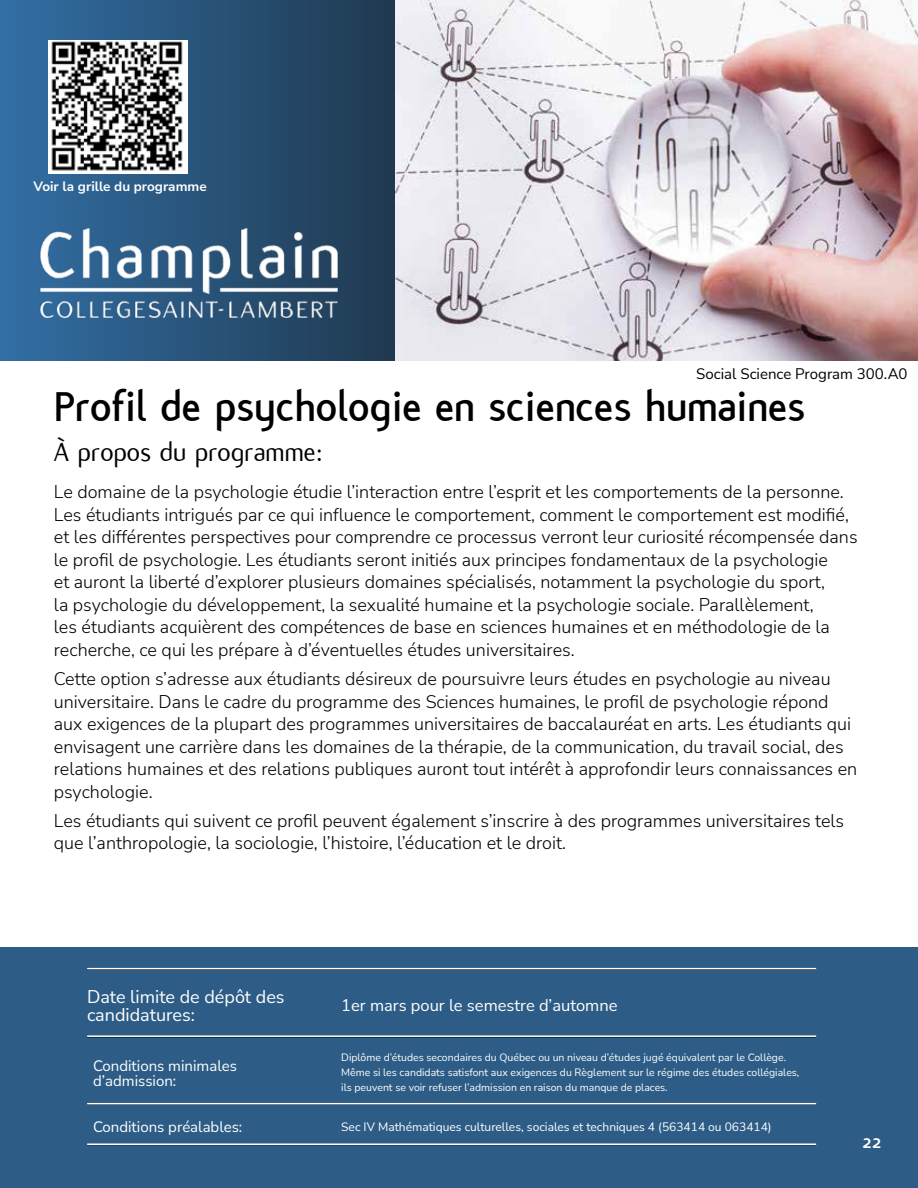
<style>
.page{position:relative;width:918px;height:1188px;background:#fff}
.page>*{position:absolute;margin:0;border:0;box-sizing:border-box;transform-origin:0 0}
.t1{font:700 45px "Flux";color:#000}
.t2{font:28.5px "Flux";color:#000}
.t3{font:700 21px "Flux";color:#fff}
.t4{font:300 18px/22.5px "Nunito Sans";color:#000}
.t5{font:18px/18px "Nunito Sans";color:#fff}
.t6{font:16.5px "Nunito Sans";color:#fff}
.t7{font:15px/15px "Nunito Sans";color:#fff}
.t8{font:15px "Nunito Sans";color:#000}
.t9{font:700 13.5px "Nunito Sans";color:#fff}
.t10{font:12px "Nunito Sans";color:#fff}
.t11{font:10.5px/15px "Nunito Sans";color:#fff}
</style>
<div class="page">
<div style="left:0;top:947px;width:918px;height:241px;background:#2d5d86"></div>
<img style="left:0;top:0;width:918px;height:361px">
<hr style="left:87px;top:968px;width:234px;height:2px;background:#000">
<hr style="left:321px;top:968px;width:495px;height:2px;background:#000">
<hr style="left:87px;top:1104px;width:234px;height:1px;background:#000">
<hr style="left:321px;top:1104px;width:495px;height:1px;background:#000">
<img style="left:32px;top:210px;width:331px;height:132px">
<img style="left:48px;top:41px;width:139px;height:132px">
<hr style="left:87px;top:1035px;width:729px;height:2px;background:#fff">
<hr style="left:87px;top:968px;width:729px;height:1px;background:#fff">
<hr style="left:87px;top:1143px;width:729px;height:2px;background:#fff">
<hr style="left:87px;top:1103px;width:729px;height:1px;background:#fff">
<p class="t9" style="left:34px;top:177px;width:175px">Voir la grille du programme</p>
<p class="t8" style="left:696px;top:363px;width:213px">Social Science Program 300.A0</p>
<h1 class="t1" style="left:54px;top:381px;width:753px">Profil de psychologie en sciences humaines</h1>
<h2 class="t2" style="left:54px;top:437px;width:270px">À propos du programme:</h2>
<p class="t4" style="left:54px;top:480px;width:805px">Le domaine de la psychologie étudie l’interaction entre l’esprit et les comportements de la personne.<br>Les étudiants intrigués par ce qui influence le comportement, comment le comportement est modifié, et les différentes perspectives pour comprendre ce processus verront leur curiosité récompensée dans le profil de psychologie. Les étudiants seront initiés aux principes fondamentaux de la psychologie<br>et auront la liberté d’explorer plusieurs domaines spécialisés, notamment la psychologie du sport,<br>la psychologie du développement, la sexualité humaine et la psychologie sociale. Parallèlement,<br>les étudiants acquièrent des compétences de base en sciences humaines et en méthodologie de la recherche, ce qui les prépare à d’éventuelles études universitaires.</p>
<p class="t4" style="left:54px;top:667px;width:805px">Cette option s’adresse aux étudiants désireux de poursuivre leurs études en psychologie au niveau universitaire. Dans le cadre du programme des Sciences humaines, le profil de psychologie répond aux exigences de la plupart des programmes universitaires de baccalauréat en arts. Les étudiants qui envisagent une carrière dans les domaines de la thérapie, de la communication, du travail social, des relations humaines et des relations publiques auront tout intérêt à approfondir leurs connaissances en psychologie.</p>
<p class="t4" style="left:54px;top:809px;width:792px">Les étudiants qui suivent ce profil peuvent également s’inscrire à des programmes universitaires tels que l’anthropologie, la sociologie, l’histoire, l’éducation et le droit.</p>
<p class="t5" style="left:87px;top:987px;width:199px">Date limite de dépôt des candidatures:</p>
<p class="t6" style="left:341px;top:994px;width:278px">1er mars pour le semestre d’automne</p>
<p class="t7" style="left:93px;top:1057px;width:145px">Conditions minimales d’admission:</p>
<p class="t11" style="left:341px;top:1049px;width:460px">Diplôme d’études secondaires du Québec ou un niveau d’études jugé équivalent par le Collège.<br>Même si les candidats satisfont aux exigences du Règlement sur le régime des études collégiales, ils peuvent se voir refuser l’admission en raison du manque de places.</p>
<p class="t7" style="left:93px;top:1119px;width:151px">Conditions préalables:</p>
<p class="t10" style="left:341px;top:1118px;width:432px">Sec IV Mathématiques culturelles, sociales et techniques 4 (563414 ou 063414)</p>
<p class="t3" style="left:862px;top:1130px;width:20px">22</p>
</div>
